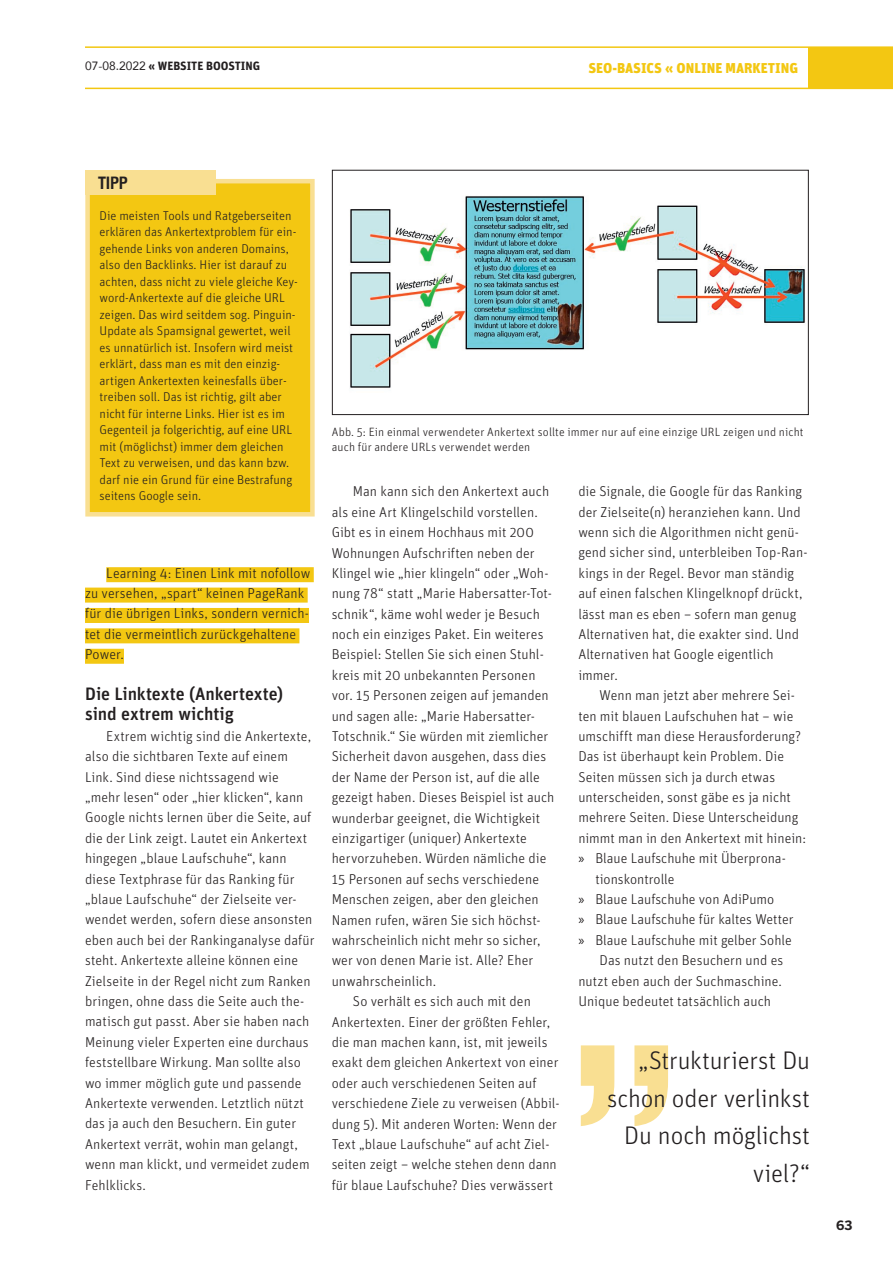
<style>
.page{position:relative;width:893px;height:1263px;background:#fff}
.page>*{position:absolute;margin:0;border:0;box-sizing:border-box;transform-origin:0 0}
.t1{font:300 25.5px/37.5px "Unit";letter-spacing:-.01em;color:#231f20;text-align:right}
.t2{font:500 18px/20.4px "Unit";letter-spacing:-.005em;color:#231f20}
.t3{font:700 condensed 16.5px "Swiss 721 BT";color:#231f20}
.t4{font:300 14.25px/20.4px "Unit";letter-spacing:.005em;color:#231f20}
.t5{font:900 14.25px "Unit";color:#f3c712}
.t6{font:300 12.75px/16.5px "Unit";color:#231f20}
.t7{font:700 12.75px "Benton Sans";color:#231f20}
.t8{font:300 12px/14.4px "Unit";letter-spacing:.01em;color:#231f20}
.t9{font:700 12px "Unit";color:#231f20}
.s1{font-family:"Avenir";font-weight:400}
.s2{font-family:"Myriad Pro";font-weight:400}
</style>
<div class="page">
<div style="left:808px;top:47px;width:85px;height:41px;background:#f3c712"></div>
<hr style="left:85px;top:46px;width:808px;height:2px;background:#f3c712">
<hr style="left:85px;top:88px;width:808px;height:1px;background:#f3c712">
<div style="left:106px;top:567px;width:208px;height:15px;background:#f3c712"></div>
<div style="left:85px;top:587px;width:223px;height:15px;background:#f3c712"></div>
<div style="left:85px;top:608px;width:224px;height:15px;background:#f3c712"></div>
<div style="left:85px;top:628px;width:214px;height:15px;background:#f3c712"></div>
<div style="left:85px;top:649px;width:39px;height:15px;background:#f3c712"></div>
<img style="left:350px;top:195px;width:456px;height:193px">
<div style="left:332px;top:170px;width:476px;height:245px;border:1px solid #231f20"></div>
<div style="left:85px;top:179px;width:230px;height:337px;background:#f3c712;border:4px solid #f9df92"></div>
<div style="left:85px;top:170px;width:131px;height:25px;background:#f9df92"></div>
<svg style="left:581px;top:1045px;width:87px;height:81px"></svg>
<p class="t9" style="left:85px;top:59px;width:177px"><span class="s1">07-08.2022</span> « WEBSITE BOOSTING</p>
<p class="t5" style="left:588px;top:59px;width:211px">SEO-BASICS « ONLINE MARKETING</p>
<p class="t3" style="left:98px;top:173px;width:31px">TIPP</p>
<p class="t6" style="left:100px;top:207px;width:200px">Die meisten Tools und Ratgeberseiten erklären das Ankertextproblem für ein&shy;gehende Links von anderen Domains, also den Backlinks. Hier ist darauf zu achten, dass nicht zu viele gleiche Key&shy;word-Ankertexte auf die gleiche URL zeigen. Das wird seitdem sog. Pinguin-Update als Spamsignal gewertet, weil es unnatürlich ist. Insofern wird meist erklärt, dass man es mit den einzig&shy;artigen Ankertexten keinesfalls über&shy;treiben soll. Das ist richtig, gilt aber nicht für interne Links. Hier ist es im Gegenteil ja folgerichtig, auf eine URL mit (möglichst) immer dem gleichen Text zu verweisen, und das kann bzw. darf nie ein Grund für eine Bestrafung seitens Google sein.</p>
<p class="t4" style="left:85px;top:562px;width:227px;text-indent:21px">Learning 4: Einen Link mit nofollow zu versehen, „spart“ keinen PageRank für die übrigen Links, sondern vernich&shy;tet die vermeintlich zurückgehaltene<br>Power.</p>
<p class="t2" style="left:85px;top:683px;width:200px">Die Linktexte (Ankertexte) sind extrem wichtig</p>
<p class="t4" style="left:85px;top:725px;width:231px;text-indent:21px">Extrem wichtig sind die Ankertexte, also die sichtbaren Texte auf einem Link. Sind diese nichtssagend wie „mehr lesen“ oder „hier klicken“, kann Google nichts lernen über die Seite, auf die der Link zeigt. Lautet ein Ankertext hingegen „blaue Laufschuhe“, kann diese Textphrase für das Ranking für „blaue Laufschuhe“ der Zielseite ver&shy;wendet werden, sofern diese ansonsten eben auch bei der Rankinganalyse dafür steht. Ankertexte alleine können eine Zielseite in der Regel nicht zum Ranken bringen, ohne dass die Seite auch the&shy;matisch gut passt. Aber sie haben nach Meinung vieler Experten eine durchaus feststellbare Wirkung. Man sollte also wo immer möglich gute und passende Ankertexte verwenden. Letztlich nützt das ja auch den Besuchern. Ein guter Ankertext verrät, wohin man gelangt, wenn man klickt, und vermeidet zudem Fehlklicks.</p>
<p class="t8" style="left:332px;top:425px;width:473px">Abb. 5: Ein einmal verwendeter Ankertext sollte immer nur auf eine einzige URL zeigen und nicht auch für andere URLs verwendet werden</p>
<p class="t4" style="left:353px;top:481px;width:198px">Man kann sich den Ankertext auch</p>
<p class="t4" style="left:332px;top:501px;width:208px">als eine Art Klingelschild vorstellen.</p>
<p class="t4" style="left:332px;top:522px;width:204px">Gibt es in einem Hochhaus mit 200</p>
<p class="t4" style="left:332px;top:542px;width:205px">Wohnungen Aufschriften neben der</p>
<p class="t4" style="left:332px;top:563px;width:218px">Klingel wie „hier klingeln“ oder „Woh-</p>
<p class="t4" style="left:332px;top:583px;width:222px">nung 78“ statt „Marie Habersatter-Tot-</p>
<p class="t4" style="left:332px;top:603px;width:210px">schnik“, käme wohl weder je Besuch</p>
<p class="t4" style="left:332px;top:624px;width:213px">noch ein einziges Paket. Ein weiteres</p>
<p class="t4" style="left:332px;top:644px;width:214px">Beispiel: Stellen Sie sich einen Stuhl-</p>
<p class="t4" style="left:332px;top:665px;width:205px">kreis mit 20 unbekannten Personen</p>
<p class="t4" style="left:332px;top:685px;width:219px">vor. 15 Personen zeigen auf jemanden</p>
<p class="t4" style="left:332px;top:705px;width:205px">und sagen alle: „Marie Habersatter-</p>
<p class="t4" style="left:332px;top:726px;width:218px">Totschnik.“ Sie würden mit ziemlicher</p>
<p class="t4" style="left:332px;top:746px;width:216px">Sicherheit davon ausgehen, dass dies</p>
<p class="t4" style="left:332px;top:766px;width:210px">der Name der Person ist, auf die alle</p>
<p class="t4" style="left:332px;top:787px;width:224px">gezeigt haben. Dieses Beispiel ist auch</p>
<p class="t4" style="left:332px;top:807px;width:210px">wunderbar geeignet, die Wichtigkeit</p>
<p class="t4" style="left:332px;top:828px;width:197px">einzigartiger (uniquer) Ankertexte</p>
<p class="t4" style="left:332px;top:848px;width:216px">hervorzuheben. Würden nämliche die</p>
<p class="t4" style="left:332px;top:868px;width:209px">15 Personen auf sechs verschiedene</p>
<p class="t4" style="left:332px;top:889px;width:208px">Menschen zeigen, aber den gleichen</p>
<p class="t4" style="left:332px;top:909px;width:210px">Namen rufen, wären Sie sich höchst-</p>
<p class="t4" style="left:332px;top:930px;width:210px">wahrscheinlich nicht mehr so sicher,</p>
<p class="t4" style="left:332px;top:950px;width:203px">wer von denen Marie ist. Alle? Eher</p>
<p class="t4" style="left:332px;top:970px;width:106px">unwahrscheinlich.</p>
<p class="t4" style="left:353px;top:991px;width:179px">So verhält es sich auch mit den</p>
<p class="t4" style="left:332px;top:1011px;width:220px">Ankertexten. Einer der größten Fehler,</p>
<p class="t4" style="left:332px;top:1032px;width:217px">die man machen kann, ist, mit jeweils</p>
<p class="t4" style="left:332px;top:1052px;width:228px">exakt dem gleichen Ankertext von einer</p>
<p class="t4" style="left:332px;top:1072px;width:206px">oder auch verschiedenen Seiten auf</p>
<p class="t4" style="left:332px;top:1093px;width:230px">verschiedene Ziele zu verweisen (Abbil-</p>
<p class="t4" style="left:332px;top:1113px;width:227px">dung 5). Mit anderen Worten: Wenn der</p>
<p class="t4" style="left:332px;top:1134px;width:219px">Text „blaue Laufschuhe“ auf acht Ziel-</p>
<p class="t4" style="left:332px;top:1154px;width:227px">seiten zeigt – welche stehen denn dann</p>
<p class="t4" style="left:332px;top:1174px;width:223px">für blaue Laufschuhe? Dies verwässert</p>
<p class="t4" style="left:578px;top:481px;width:231px">die Signale, die Google für das Ranking der Zielseite(n) heranziehen kann. Und wenn sich die Algorithmen nicht genü&shy;gend sicher sind, unterbleiben Top-Ran&shy;kings in der Regel. Bevor man ständig auf einen falschen Klingelknopf drückt, lässt man es eben – sofern man genug Alternativen hat, die exakter sind. Und Alternativen hat Google eigentlich immer.</p>
<p class="t4" style="left:599px;top:685px;width:197px">Wenn man jetzt aber mehrere Sei-</p>
<p class="t4" style="left:578px;top:705px;width:217px">ten mit blauen Laufschuhen hat – wie</p>
<p class="t4" style="left:578px;top:726px;width:224px">umschifft man diese Herausforderung?</p>
<p class="t4" style="left:578px;top:746px;width:207px">Das ist überhaupt kein Problem. Die</p>
<p class="t4" style="left:578px;top:766px;width:198px">Seiten müssen sich ja durch etwas</p>
<p class="t4" style="left:578px;top:787px;width:214px">unterscheiden, sonst gäbe es ja nicht</p>
<p class="t4" style="left:578px;top:807px;width:222px">mehrere Seiten. Diese Unterscheidung</p>
<p class="t4" style="left:578px;top:827px;width:229px">nimmt man in den Ankertext mit hinein:</p>
<p class="t4" style="left:578px;top:848px;width:209px"><span class="s2">»</span> Blaue Laufschuhe mit Überprona-</p>
<p class="t4" style="left:595px;top:868px;width:81px">tionskontrolle</p>
<p class="t4" style="left:578px;top:889px;width:197px"><span class="s2">»</span> Blaue Laufschuhe von AdiPumo</p>
<p class="t4" style="left:578px;top:909px;width:217px"><span class="s2">»</span> Blaue Laufschuhe für kaltes Wetter</p>
<p class="t4" style="left:578px;top:929px;width:215px"><span class="s2">»</span> Blaue Laufschuhe mit gelber Sohle</p>
<p class="t4" style="left:599px;top:950px;width:185px">Das nutzt den Besuchern und es</p>
<p class="t4" style="left:578px;top:970px;width:205px">nutzt eben auch der Suchmaschine.</p>
<p class="t4" style="left:578px;top:991px;width:194px">Unique bedeutet tatsächlich auch</p>
<h1 class="t1" style="left:607px;top:1041px;width:205px">„Strukturierst Du schon oder verlinkst<br>Du noch möglichst viel?“</h1>
<p class="t7" style="left:836px;top:1217px;width:18px">63</p>
</div>
